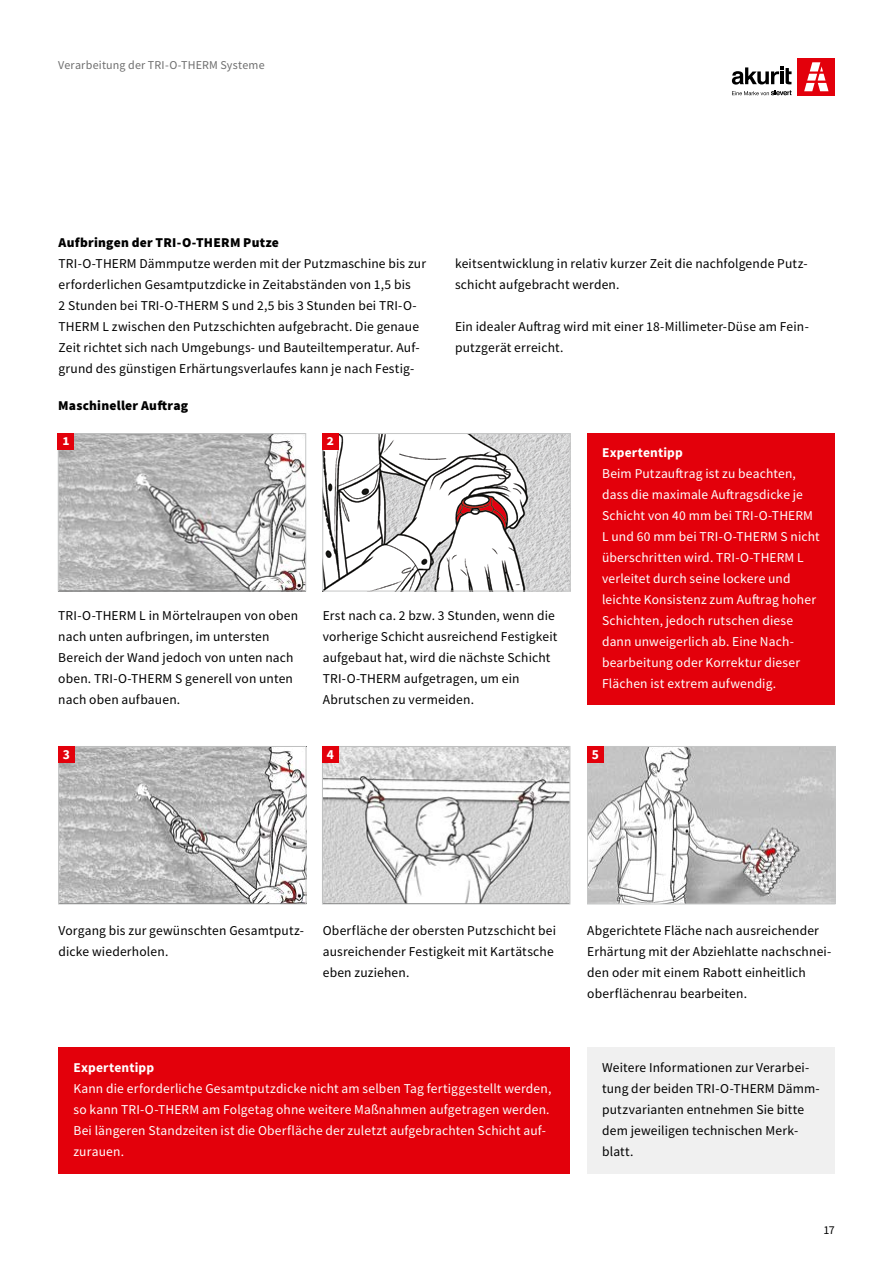
<style>
.page{position:relative;width:893px;height:1263px;background:#fff}
.page>*{position:absolute;margin:0;border:0;box-sizing:border-box;transform-origin:0 0}
.Fließtext_9_14{font:13.5px/21px "Source Sans Pro";letter-spacing:.01em;color:#000}
.Fließtext_9_14-2{font:13.5px/21px "Source Sans Pro";letter-spacing:.01em;color:#fff}
.Fließtext_9_14-3{font:13.5px/21px "Source Sans Variable";letter-spacing:.01em;color:#000}
.Fließtext_9_14-4{font:900 13.5px "Source Sans Pro";letter-spacing:.015em;color:#000}
.Fließtext_9_14-5{font:700 13.5px "Source Sans Pro";letter-spacing:.01em;color:#fff}
.Kolumnentitel{font:12px "Source Sans Pro";letter-spacing:.015em;color:#6e6e6e}
.t1{font:12px "Source Sans Pro";color:#000}
</style>
<div class="page">
<div style="left:798px;top:58px;width:37px;height:37px;background:#e3000b"></div>
<svg style="left:804px;top:62px;width:24px;height:29px"></svg>
<svg style="left:732px;top:67px;width:60px;height:28px"></svg>
<svg style="left:60px;top:435px;width:244px;height:154px;background:#bebdbd"></svg>
<div style="left:58px;top:433px;width:248px;height:158px;border:1px solid #c5c6c6"></div>
<div style="left:58px;top:433px;width:16px;height:16px;background:#e3000b"></div>
<img style="left:324px;top:435px;width:244px;height:154px">
<div style="left:322px;top:433px;width:248px;height:158px;border:1px solid #c5c6c6"></div>
<div style="left:322px;top:433px;width:17px;height:16px;background:#e3000b"></div>
<svg style="left:60px;top:748px;width:244px;height:154px;background:#c0bfbf"></svg>
<div style="left:58px;top:746px;width:248px;height:158px;border:1px solid #c5c6c6"></div>
<div style="left:58px;top:746px;width:16px;height:16px;background:#e3000b"></div>
<div style="left:59px;top:1047px;width:511px;height:127px;background:#e3000b"></div>
<div style="left:587px;top:433px;width:248px;height:272px;background:#e3000b"></div>
<img style="left:324px;top:748px;width:244px;height:154px">
<div style="left:322px;top:746px;width:248px;height:158px;border:1px solid #c5c6c6"></div>
<div style="left:322px;top:746px;width:16px;height:16px;background:#e3000b"></div>
<img style="left:589px;top:748px;width:244px;height:154px">
<div style="left:587px;top:746px;width:248px;height:158px;border:1px solid #c5c6c6"></div>
<div style="left:587px;top:746px;width:16px;height:16px;background:#e3000b"></div>
<div style="left:587px;top:1047px;width:248px;height:127px;background:#f0f0f0"></div>
<p class="Kolumnentitel" style="left:58px;top:57px;width:208px">Verarbeitung der TRI-O-THERM Systeme</p>
<p class="Fließtext_9_14-4" style="left:59px;top:233px;width:222px">Aufbringen der TRI-O-THERM Putze</p>
<p class="Fließtext_9_14" style="left:59px;top:253px;width:369px">TRI-O-THERM Dämmputze werden mit der Putzmaschine bis zur erforderlichen Gesamtputzdicke in Zeitabständen von 1,5 bis<br>2 Stunden bei TRI-O-THERM S und 2,5 bis 3 Stunden bei TRI-O-THERM L zwischen den Putzschichten aufgebracht. Die genaue Zeit richtet sich nach Umgebungs- und Bauteiltemperatur. Auf&shy;grund des günstigen Erhärtungsverlaufes kann je nach Festig-</p>
<p class="Fließtext_9_14-4" style="left:58px;top:396px;width:131px">Maschineller Auftrag</p>
<p class="Fließtext_9_14-5" style="left:62px;top:431px;width:9px">1</p>
<p class="Fließtext_9_14-5" style="left:327px;top:431px;width:9px">2</p>
<p class="Fließtext_9_14" style="left:455px;top:253px;width:354px">keitsentwicklung in relativ kurzer Zeit die nachfolgende Putz&shy;schicht aufgebracht werden.</p>
<p class="Fließtext_9_14" style="left:455px;top:316px;width:354px">Ein idealer Auftrag wird mit einer 18-Millimeter-Düse am Fein&shy;putzgerät erreicht.</p>
<p class="Fließtext_9_14" style="left:58px;top:605px;width:241px">TRI-O-THERM L in Mörtelraupen von oben nach unten aufbringen, im untersten Bereich der Wand jedoch von unten nach oben. TRI-O-THERM S generell von unten nach oben aufbauen.</p>
<p class="Fließtext_9_14" style="left:323px;top:605px;width:236px">Erst nach ca. 2 bzw. 3 Stunden, wenn die vorherige Schicht ausreichend Festigkeit aufgebaut hat, wird die nächste Schicht TRI-O-THERM aufgetragen, um ein Abrutschen zu vermeiden.</p>
<p class="Fließtext_9_14-5" style="left:602px;top:444px;width:82px">Expertentipp</p>
<p class="Fließtext_9_14-2" style="left:602px;top:463px;width:219px">Beim Putzauftrag ist zu beachten, dass die maximale Auftragsdicke je Schicht von 40 mm bei TRI-O-THERM L und 60 mm bei TRI-O-THERM S nicht überschritten wird. TRI-O-THERM L verleitet durch seine lockere und leichte Konsistenz zum Auftrag hoher Schichten, jedoch rutschen diese dann unweigerlich ab. Eine Nach&shy;bearbeitung oder Korrektur dieser Flächen ist extrem aufwendig.</p>
<p class="Fließtext_9_14-5" style="left:63px;top:744px;width:9px">3</p>
<p class="Fließtext_9_14-5" style="left:327px;top:744px;width:9px">4</p>
<p class="Fließtext_9_14-5" style="left:592px;top:744px;width:9px">5</p>
<p class="Fließtext_9_14" style="left:59px;top:920px;width:246px">Vorgang bis zur gewünschten Gesamtputz&shy;dicke wiederholen.</p>
<p class="Fließtext_9_14" style="left:323px;top:920px;width:235px">Oberfläche der obersten Putzschicht bei ausreichender Festigkeit mit Kartätsche eben zuziehen.</p>
<p class="Fließtext_9_14" style="left:587px;top:920px;width:246px">Abgerichtete Fläche nach ausreichender Erhärtung mit der Abziehlatte nachschnei&shy;den oder mit einem Rabott einheitlich oberflächenrau bearbeiten.</p>
<p class="Fließtext_9_14-5" style="left:73px;top:1058px;width:82px">Expertentipp</p>
<p class="Fließtext_9_14-2" style="left:73px;top:1077px;width:479px">Kann die erforderliche Gesamtputzdicke nicht am selben Tag fertiggestellt werden, so kann TRI-O-THERM am Folgetag ohne weitere Maßnahmen aufgetragen werden.<br>Bei längeren Standzeiten ist die Oberfläche der zuletzt aufgebrachten Schicht auf&shy;zurauen.</p>
<p class="Fließtext_9_14-3" style="left:602px;top:1057px;width:219px">Weitere Informationen zur Verarbei&shy;tung der beiden TRI-O-THERM Dämm&shy;putzvarianten entnehmen Sie bitte dem jeweiligen technischen Merk&shy;blatt.</p>
<p class="t1" style="left:823px;top:1223px;width:13px">17</p>
</div>
